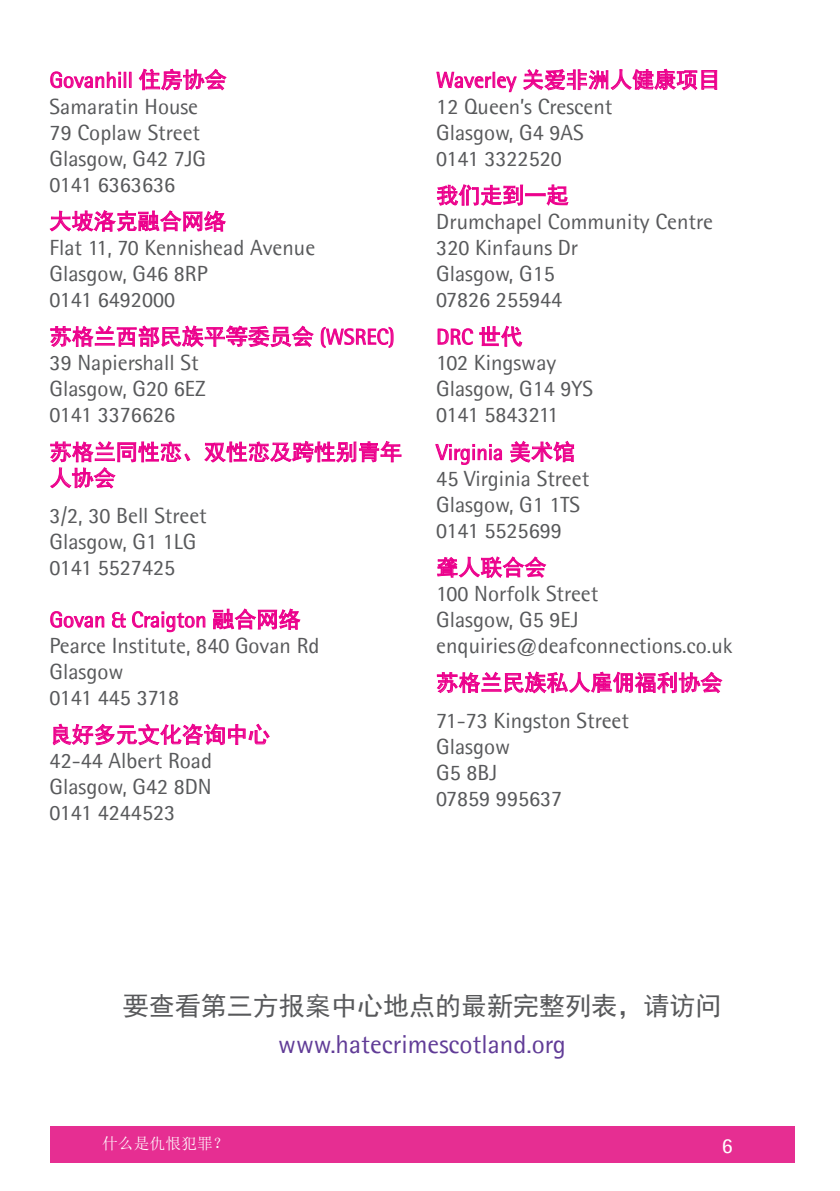
<style>
.page{position:relative;width:840px;height:1191px;background:#fff}
.page>*{position:absolute;margin:0;border:0;box-sizing:border-box;transform-origin:0 0}
.t1{font:26px "Agfa Rotis Semisans";color:#613c97}
.t2{font:26px "Sim Hei";color:#58595b}
.t3{font:22px/26px "Agfa Rotis Semisans";color:#58595b}
.t4{font:22px/26px "Sim Hei";color:#ec008c}
.t5{font:21.6px "Agfa Rotis Semisans";color:#fff}
.t6{font:15.8px "Sim Sun";color:#fff}
.s1{color:#ec008c}
.s2{font-family:"Sim Hei";color:#ec008c}
.s3{font-family:"Agfa Rotis Semisans"}
</style>
<div class="page">
<svg style="left:50px;top:71px;width:81px;height:18px"></svg>
<svg style="left:138px;top:68px;width:89px;height:23px"></svg>
<svg style="left:49px;top:210px;width:177px;height:22px"></svg>
<svg style="left:50px;top:325px;width:344px;height:23px"></svg>
<svg style="left:204px;top:440px;width:198px;height:23px"></svg>
<svg style="left:50px;top:441px;width:141px;height:48px"></svg>
<svg style="left:50px;top:611px;width:55px;height:17px"></svg>
<svg style="left:112px;top:611px;width:94px;height:22px"></svg>
<svg style="left:212px;top:608px;width:89px;height:22px"></svg>
<svg style="left:52px;top:723px;width:218px;height:23px"></svg>
<svg style="left:436px;top:68px;width:281px;height:25px"></svg>
<svg style="left:436px;top:184px;width:133px;height:22px"></svg>
<svg style="left:437px;top:325px;width:85px;height:22px"></svg>
<svg style="left:435px;top:444px;width:67px;height:21px"></svg>
<svg style="left:510px;top:440px;width:64px;height:23px"></svg>
<svg style="left:437px;top:556px;width:110px;height:22px"></svg>
<svg style="left:436px;top:671px;width:287px;height:23px"></svg>
<div style="left:50px;top:1126px;width:744px;height:37px;background:#e62e92"></div>
<p class="t3" style="left:50px;top:67px;width:178px"><span class="s1">Govanhill</span> <span class="s2">住房协会<br></span>Samaratin House<br>79 Coplaw Street<br>Glasgow, G42 7JG<br>0141 6363636</p>
<p class="t4" style="left:50px;top:208px;width:177px">大坡洛克融合网络</p>
<p class="t3" style="left:50px;top:234px;width:267px">Flat 11, 70 Kennishead Avenue<br>Glasgow, G46 8RP<br>0141 6492000</p>
<p class="t4" style="left:50px;top:323px;width:346px">苏格兰西部民族平等委员会 <span class="s3">(WSREC)</span></p>
<p class="t3" style="left:50px;top:350px;width:157px">39 Napiershall St<br>Glasgow, G20 6EZ<br>0141 3376626</p>
<p class="t4" style="left:50px;top:439px;width:353px">苏格兰同性恋、双性恋及跨性别青年人协会</p>
<p class="t3" style="left:50px;top:502px;width:158px">3/2, 30 Bell Street<br>Glasgow, G1 1LG<br>0141 5527425</p>
<p class="t3" style="left:50px;top:606px;width:271px"><span class="s1">Govan &amp; Craigton</span> <span class="s2">融合网络<br></span>Pearce Institute, 840 Govan Rd<br>Glasgow<br>0141 445 3718</p>
<p class="t4" style="left:50px;top:721px;width:221px">良好多元文化咨询中心</p>
<p class="t3" style="left:50px;top:748px;width:164px;text-align:justify">42-44 Albert Road Glasgow, G42 8DN 0141 4244523</p>
<p class="t4" style="left:436px;top:67px;width:285px"><span class="s3">Waverley</span> 关爱非洲人健康项目</p>
<p class="t3" style="left:436px;top:93px;width:177px">12 Queen’s Crescent<br>Glasgow, G4 9AS<br>0141 3322520</p>
<p class="t4" style="left:436px;top:182px;width:133px">我们走到一起</p>
<p class="t3" style="left:436px;top:208px;width:278px">Drumchapel Community Centre<br>320 Kinfauns Dr<br>Glasgow, G15<br>07826 255944</p>
<p class="t3" style="left:436px;top:324px;width:158px"><span class="s1">DRC</span> <span class="s2">世代<br></span>102 Kingsway<br>Glasgow, G14 9YS<br>0141 5843211</p>
<p class="t3" style="left:436px;top:439px;width:154px"><span class="s1">Virginia</span> <span class="s2">美术馆<br></span>45 Virginia Street<br>Glasgow, G1 1TS<br>0141 5525699</p>
<p class="t4" style="left:436px;top:554px;width:111px">聋人联合会</p>
<p class="t3" style="left:436px;top:580px;width:298px">100 Norfolk Street<br>Glasgow, G5 9EJ enquiries@deafconnections.co.uk</p>
<p class="t4" style="left:436px;top:669px;width:287px">苏格兰民族私人雇佣福利协会</p>
<p class="t3" style="left:436px;top:707px;width:194px">71-73 Kingston Street<br>Glasgow<br>G5 8BJ<br>07859 995637</p>
<p class="t2" style="left:123px;top:993px;width:600px">要查看第三方报案中心地点的最新完整列表，请访问</p>
<p class="t1" style="left:278px;top:1028px;width:289px">www.hatecrimescotland.org</p>
<p class="t6" style="left:102px;top:1135px;width:128px">什么是仇恨犯罪？</p>
<p class="t5" style="left:721px;top:1132px;width:12px">6</p>
</div>
